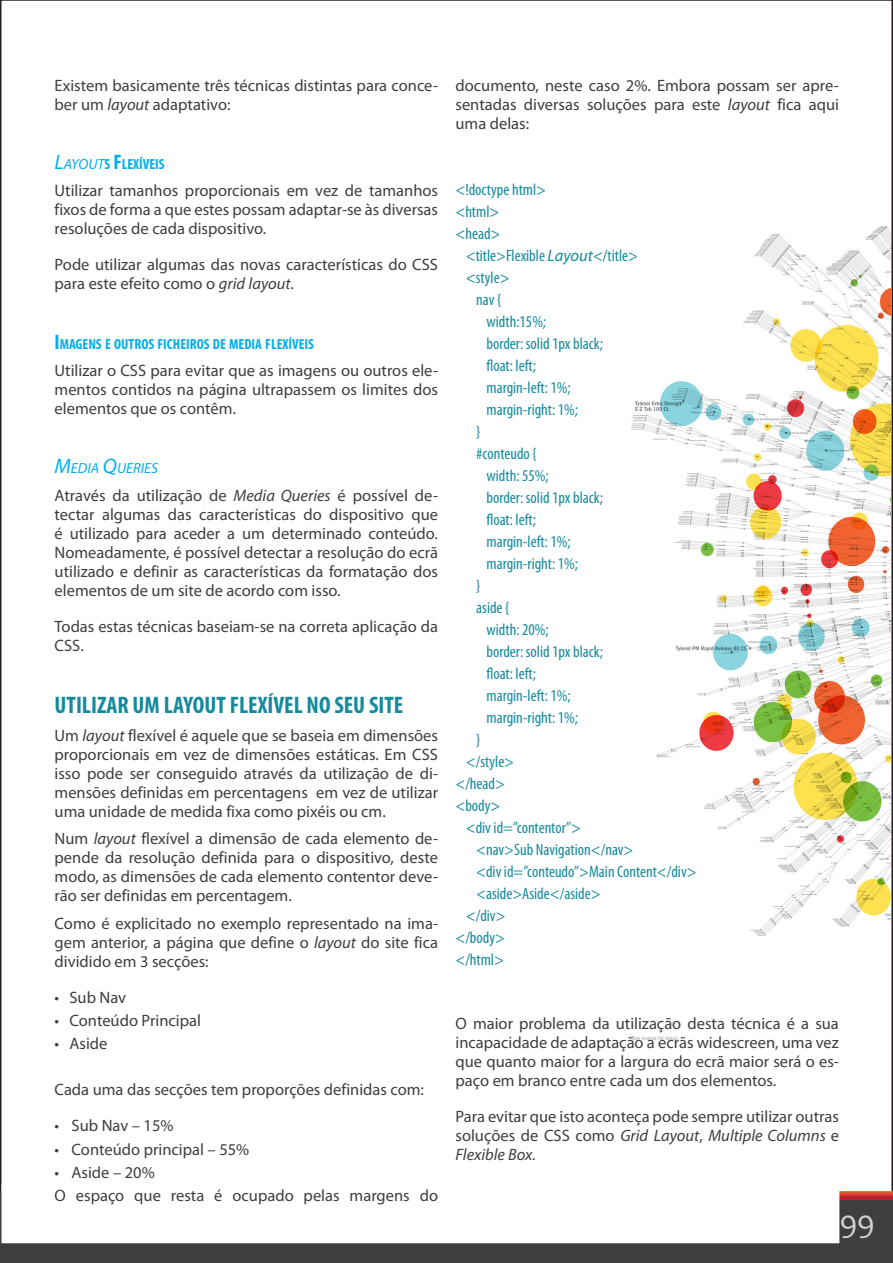
<style>
.page{position:relative;width:893px;height:1263px;background:#fff}
.page>*{position:absolute;margin:0;border:0;box-sizing:border-box;transform-origin:0 0}
.t1{font:33px "Slabo 27 px";color:#d1d2d4}
.Título_1_Azul{font:700 condensed 24px "Myriad Pro";color:#138a9d}
.Listas_Numeradas{font:16.5px/18.9px "Myriad Pro";color:#3e3e3f;text-align:justify}
.Bibliografia{font:condensed 16.5px "Myriad Pro";color:#138a9d}
.Listas_Marcas{font:16.5px "Myriad Pro";color:#3e3e3f}
.SubTitulos{font:700 condensed 14.7px "Myriad Pro";color:#00aeef}
.SubTitulos-2{font:italic 14.7px "Myriad Pro";color:#00aeef}
.s1{font-style:italic}
.s2{font-weight:400;font-style:italic;font-stretch:normal;font-size:21px}
.s3{font-weight:400;font-style:italic;font-stretch:normal}
.s4{font-size:21px}
.s5{font-style:italic;font-stretch:normal}
</style>
<div class="page">
<div style="left:0;top:1191px;width:893px;height:72px;background:#3e3e3f"></div>
<div style="left:830px;top:1195px;width:63px;height:5px;background:#be1d2c"></div>
<hr style="left:830px;top:1192px;width:63px;height:3px;background:#ee3e35">
<hr style="left:830px;top:1191px;width:63px;height:1px;background:#f1851e">
<div style="left:2px;top:1185px;width:837px;height:57px;background:#fff"></div>
<div style="left:1px;top:1184px;width:838px;height:59px;border:2px solid #fff"></div>
<img style="left:631px;top:226px;width:259px;height:815px">
<p class="Listas_Numeradas" style="left:55px;top:75px;width:385px">Existem basicamente três técnicas distintas para conce&shy;ber um <span class="s1">layout</span> adaptativo:</p>
<p class="SubTitulos" style="left:55px;top:155px;width:95px"><span class="s2">L</span><span class="s3">AYOUT</span>S <span class="s4">F</span>LEXÍVEIS</p>
<p class="Listas_Numeradas" style="left:55px;top:181px;width:385px">Utilizar tamanhos proporcionais em vez de tamanhos fixos de forma a que estes possam adaptar-se às diversas resoluções de cada dispositivo.</p>
<p class="Listas_Numeradas" style="left:55px;top:255px;width:385px">Pode utilizar algumas das novas características do CSS para este efeito como o <span class="s1">grid layout</span>.</p>
<p class="SubTitulos" style="left:55px;top:334px;width:133px"><span class="s4">I</span>MAGENS E OUTROS FICHEIROS</p>
<p class="SubTitulos" style="left:213px;top:334px;width:86px">DE MEDIA FLEXÍVEIS</p>
<p class="Listas_Numeradas" style="left:55px;top:361px;width:385px">Utilizar o CSS para evitar que as imagens ou outros ele&shy;mentos contidos na página ultrapassem os limites dos elementos que os contêm.</p>
<p class="SubTitulos-2" style="left:55px;top:459px;width:105px"><span class="s4">M</span>EDIA <span class="s4">Q</span>UERIES</p>
<p class="Listas_Numeradas" style="left:55px;top:485px;width:385px">Através da utilização de <span class="s1">Media Queries</span> é possível de&shy;tectar algumas das características do dispositivo que é utilizado para aceder a um determinado conteúdo.<br>Nomeadamente, é possível detectar a resolução do ecrã utilizado e definir as características da formatação dos elementos de um site de acordo com isso.</p>
<p class="Listas_Numeradas" style="left:55px;top:616px;width:385px">Todas estas técnicas baseiam-se na correta aplicação da<br>CSS.</p>
<p class="Título_1_Azul" style="left:55px;top:690px;width:350px">UTILIZAR UM LAYOUT FLEXÍVEL NO SEU SITE</p>
<p class="Listas_Numeradas" style="left:55px;top:725px;width:385px">Um <span class="s1">layout</span> flexível é aquele que se baseia em dimensões proporcionais em vez de dimensões estáticas. Em CSS isso pode ser conseguido através da utilização de di&shy;mensões definidas em percentagens em vez de utilizar uma unidade de medida fixa como pixéis ou cm.</p>
<p class="Listas_Numeradas" style="left:55px;top:829px;width:385px">Num <span class="s1">layout</span> flexível a dimensão de cada elemento de&shy;pende da resolução definida para o dispositivo, deste modo, as dimensões de cada elemento contentor deve&shy;rão ser definidas em percentagem.</p>
<p class="Listas_Numeradas" style="left:55px;top:913px;width:385px">Como é explicitado no exemplo representado na ima&shy;gem anterior, a página que define o <span class="s1">layout</span> do site fica dividido em 3 secções:</p>
<p class="Listas_Marcas" style="left:55px;top:987px;width:73px">• Sub Nav</p>
<p class="Listas_Marcas" style="left:55px;top:1010px;width:148px">• Conteúdo Principal</p>
<p class="Listas_Marcas" style="left:55px;top:1033px;width:54px">• Aside</p>
<p class="Listas_Numeradas" style="left:55px;top:1080px;width:371px">Cada uma das secções tem proporções definidas com:</p>
<p class="Listas_Numeradas" style="left:55px;top:1116px;width:120px">• Sub Nav – 15%</p>
<p class="Listas_Numeradas" style="left:55px;top:1139px;width:196px">• Conteúdo principal – 55%</p>
<p class="Listas_Numeradas" style="left:55px;top:1163px;width:102px">• Aside – 20%</p>
<p class="Listas_Numeradas" style="left:55px;top:1186px;width:385px">O espaço que resta é ocupado pelas margens do</p>
<p class="Listas_Numeradas" style="left:455px;top:75px;width:385px">documento, neste caso 2%. Embora possam ser apre&shy;sentadas diversas soluções para este <span class="s1">layout</span> fica aqui uma delas:</p>
<p class="Bibliografia" style="left:455px;top:180px;width:92px">&lt;!doctype html&gt;</p>
<p class="Bibliografia" style="left:455px;top:202px;width:45px">&lt;html&gt;</p>
<p class="Bibliografia" style="left:455px;top:224px;width:46px">&lt;head&gt;</p>
<p class="Bibliografia" style="left:466px;top:246px;width:174px">&lt;title&gt;Flexible <span class="s5">Layout</span>&lt;/title&gt;</p>
<p class="Bibliografia" style="left:466px;top:268px;width:45px">&lt;style&gt;</p>
<p class="Bibliografia" style="left:476px;top:290px;width:27px">nav {</p>
<p class="Bibliografia" style="left:487px;top:312px;width:61px">width:15%;</p>
<p class="Bibliografia" style="left:487px;top:334px;width:118px">border: solid 1px black;</p>
<p class="Bibliografia" style="left:487px;top:356px;width:51px">float: left;</p>
<p class="Bibliografia" style="left:487px;top:378px;width:86px">margin-left: 1%;</p>
<p class="Bibliografia" style="left:487px;top:400px;width:93px">margin-right: 1%;</p>
<p class="Bibliografia" style="left:476px;top:422px;width:6px">}</p>
<p class="Bibliografia" style="left:476px;top:444px;width:62px">#conteudo {</p>
<p class="Bibliografia" style="left:487px;top:466px;width:64px">width: 55%;</p>
<p class="Bibliografia" style="left:487px;top:488px;width:118px">border: solid 1px black;</p>
<p class="Bibliografia" style="left:487px;top:510px;width:51px">float: left;</p>
<p class="Bibliografia" style="left:487px;top:532px;width:86px">margin-left: 1%;</p>
<p class="Bibliografia" style="left:487px;top:554px;width:93px">margin-right: 1%;</p>
<p class="Bibliografia" style="left:476px;top:576px;width:6px">}</p>
<p class="Bibliografia" style="left:476px;top:598px;width:35px">aside {</p>
<p class="Bibliografia" style="left:487px;top:620px;width:64px">width: 20%;</p>
<p class="Bibliografia" style="left:487px;top:642px;width:118px">border: solid 1px black;</p>
<p class="Bibliografia" style="left:487px;top:664px;width:51px">float: left;</p>
<p class="Bibliografia" style="left:487px;top:686px;width:86px">margin-left: 1%;</p>
<p class="Bibliografia" style="left:487px;top:708px;width:93px">margin-right: 1%;</p>
<p class="Bibliografia" style="left:476px;top:730px;width:6px">}</p>
<p class="Bibliografia" style="left:466px;top:752px;width:50px">&lt;/style&gt;</p>
<p class="Bibliografia" style="left:455px;top:774px;width:51px">&lt;/head&gt;</p>
<p class="Bibliografia" style="left:455px;top:796px;width:46px">&lt;body&gt;</p>
<p class="Bibliografia" style="left:466px;top:818px;width:117px">&lt;div id=”contentor”&gt;</p>
<p class="Bibliografia" style="left:476px;top:840px;width:159px">&lt;nav&gt;Sub Navigation&lt;/nav&gt;</p>
<p class="Bibliografia" style="left:476px;top:862px;width:222px">&lt;div id=”conteudo”&gt;Main Content&lt;/div&gt;</p>
<p class="Bibliografia" style="left:476px;top:884px;width:126px">&lt;aside&gt;Aside&lt;/aside&gt;</p>
<p class="Bibliografia" style="left:466px;top:906px;width:41px">&lt;/div&gt;</p>
<p class="Bibliografia" style="left:455px;top:928px;width:51px">&lt;/body&gt;</p>
<p class="Bibliografia" style="left:455px;top:950px;width:50px">&lt;/html&gt;</p>
<p class="Listas_Numeradas" style="left:455px;top:1013px;width:385px">O maior problema da utilização desta técnica é a sua incapacidade de adaptação a ecrãs widescreen, uma vez que quanto maior for a largura do ecrã maior será o es&shy;paço em branco entre cada um dos elementos.</p>
<p class="Listas_Numeradas" style="left:455px;top:1106px;width:385px">Para evitar que isto aconteça pode sempre utilizar outras soluções de CSS como <span class="s1">Grid Layout</span>, <span class="s1">Multiple Columns</span> e <span class="s1">Flexible Box.</span></p>
<h1 class="t1" style="left:840px;top:1203px;width:36px">99</h1>
</div>
